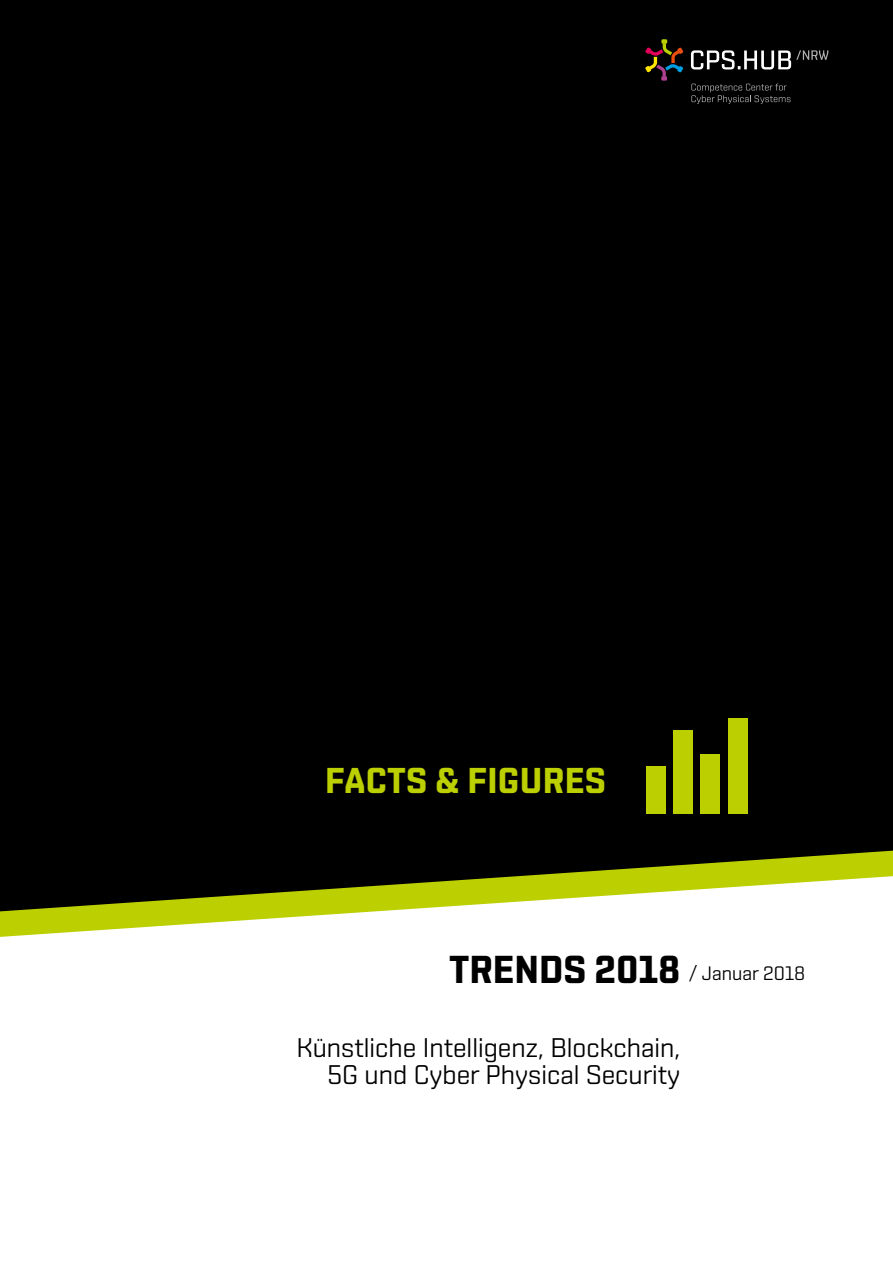
<style>
.page{position:relative;width:893px;height:1263px;background:#fff}
.page>*{position:absolute;margin:0;border:0;box-sizing:border-box;transform-origin:0 0}
.t1{font:700 39px "Shentox";color:#000}
.t2{font:700 36px "Shentox";letter-spacing:.01em;color:#bccf00}
.t3{font:27px/27px "Shentox";color:#000;text-align:right}
.t4{font:19.5px "Shentox";color:#000}
</style>
<div class="page">
<svg style="left:0;top:911px;width:380px;height:26px"></svg>
<div style="left:0;top:0;width:893px;height:911px;background:#000"></div>
<svg style="left:691px;top:50px;width:137px;height:19px"></svg>
<svg style="left:645px;top:39px;width:38px;height:42px;background:#2e1f14"></svg>
<svg style="left:691px;top:84px;width:99px;height:20px;background:#1c1c1c"></svg>
<div style="left:647px;top:766px;width:19px;height:48px;background:#bccf00"></div>
<div style="left:700px;top:754px;width:19px;height:60px;background:#bccf00"></div>
<div style="left:673px;top:730px;width:19px;height:84px;background:#bccf00"></div>
<div style="left:728px;top:718px;width:19px;height:96px;background:#bccf00"></div>
<h2 class="t2" style="left:325px;top:759px;width:282px">FACTS &amp; FIGURES</h2>
<h1 class="t1" style="left:449px;top:946px;width:233px">TRENDS 2018</h1>
<p class="t4" style="left:689px;top:961px;width:118px">/ Januar 2018</p>
<p class="t3" style="left:296px;top:1033px;width:385px">Künstliche Intelligenz, Blockchain,<br>5G und Cyber Physical Security</p>
</div>
